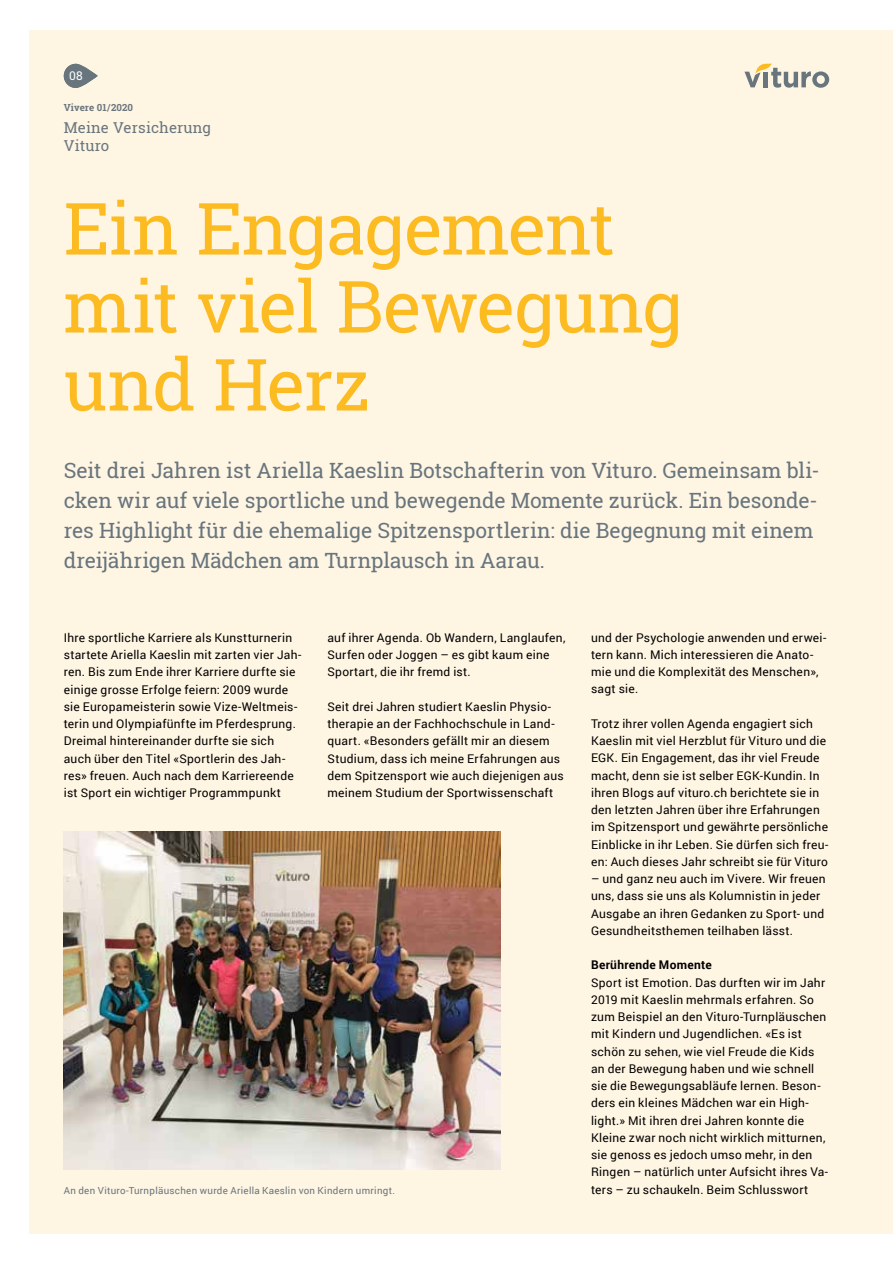
<style>
.page{position:relative;width:893px;height:1263px;background:#fff}
.page>*{position:absolute;margin:0;border:0;box-sizing:border-box;transform-origin:0 0}
.t1{font:72px/78px "Roboto Slab";letter-spacing:-.015em;color:#fbbb21}
.t2{font:21px/30px "Roboto Slab";letter-spacing:-.005em;color:#68757d}
.t3{font:15px/18px "Roboto Slab";letter-spacing:.01em;color:#68757d}
.t4{font:12px/17.2px "Roboto";letter-spacing:.025em;color:#000}
.t5{font:700 12px "Roboto";letter-spacing:.025em;color:#000}
.t6{font:12px "Roboto Slab";color:#fff}
.t7{font:9.75px "Roboto";letter-spacing:.03em;color:#68757d}
.t8{font:700 9.75px "Roboto Slab";letter-spacing:.01em;color:#68757d}
</style>
<div class="page">
<div style="left:30px;top:30px;width:863px;height:1203px;background:#fff5e3"></div>
<svg style="left:744px;top:63px;width:85px;height:25px"></svg>
<svg style="left:64px;top:64px;width:34px;height:24px"></svg>
<img style="left:64px;top:832px;width:437px;height:338px">
<p class="t6" style="left:69px;top:67px;width:15px">08</p>
<p class="t8" style="left:64px;top:100px;width:71px">Vivere 01/ 2020</p>
<p class="t3" style="left:64px;top:118px;width:149px">Meine Versicherung<br>Vituro</p>
<h1 class="t1" style="left:64px;top:189px;width:621px">Ein Engagement mit viel Bewegung und Herz</h1>
<p class="t2" style="left:64px;top:455px;width:757px">Seit drei Jahren ist Ariella Kaeslin Botschafterin von Vituro. Gemeinsam bli&shy;cken wir auf viele sportliche und bewegende Momente zurück. Ein besonde&shy;res Highlight für die ehemalige Spitzensportlerin: die Begegnung mit einem dreijährigen Mädchen am Turnplausch in Aarau.</p>
<p class="t4" style="left:64px;top:628px;width:239px">Ihre sportliche Karriere als Kunstturnerin startete Ariella Kaeslin mit zarten vier Jah&shy;ren. Bis zum Ende ihrer Karriere durfte sie einige grosse Erfolge feiern: 2009 wurde sie Europameisterin sowie Vize-Weltmeis&shy;terin und Olympiafünfte im Pferdesprung.<br>Dreimal hintereinander durfte sie sich auch über den Titel «Sportlerin des Jah&shy;res» freuen. Auch nach dem Karriereende ist Sport ein wichtiger Programmpunkt</p>
<p class="t4" style="left:327px;top:628px;width:240px">auf ihrer Agenda. Ob Wandern, Langlaufen,<br>Surfen oder Joggen – es gibt kaum eine<br>Sportart, die ihr fremd ist.</p>
<p class="t4" style="left:327px;top:697px;width:238px">Seit drei Jahren studiert Kaeslin Physio&shy;therapie an der Fachhochschule in Land&shy;quart. «Besonders gefällt mir an diesem Studium, dass ich meine Erfahrungen aus dem Spitzensport wie auch diejenigen aus meinem Studium der Sportwissenschaft</p>
<p class="t4" style="left:591px;top:628px;width:237px">und der Psychologie anwenden und erwei&shy;tern kann. Mich interessieren die Anato&shy;mie und die Komplexität des Menschen», sagt sie.</p>
<p class="t4" style="left:591px;top:715px;width:239px">Trotz ihrer vollen Agenda engagiert sich Kaeslin mit viel Herzblut für Vituro und die EGK. Ein Engagement, das ihr viel Freude macht, denn sie ist selber EGK-Kundin. In ihren Blogs auf vituro.ch berichtete sie in den letzten Jahren über ihre Erfahrungen im Spitzensport und gewährte persönliche Einblicke in ihr Leben. Sie dürfen sich freu&shy;en: Auch dieses Jahr schreibt sie für Vituro</p>
<p class="t4" style="left:591px;top:870px;width:236px">– und ganz neu auch im Vivere. Wir freuen uns, dass sie uns als Kolumnistin in jeder Ausgabe an ihren Gedanken zu Sport- und Gesundheitsthemen teilhaben lässt.</p>
<p class="t5" style="left:591px;top:957px;width:122px">Berührende Momente</p>
<p class="t4" style="left:591px;top:973px;width:239px">Sport ist Emotion. Das durften wir im Jahr 2019 mit Kaeslin mehrmals erfahren. So zum Beispiel an den Vituro-Turnpläuschen mit Kindern und Jugendlichen. «Es ist schön zu sehen, wie viel Freude die Kids an der Bewegung haben und wie schnell sie die Bewegungsabläufe lernen. Beson&shy;ders ein kleines Mädchen war ein High&shy;light.» Mit ihren drei Jahren konnte die Kleine zwar noch nicht wirklich mitturnen, sie genoss es jedoch umso mehr, in den Ringen – natürlich unter Aufsicht ihres Va-</p>
<p class="t7" style="left:64px;top:1183px;width:333px">An den Vituro-Turnpläuschen wurde Ariella Kaeslin von Kindern umringt.</p>
<p class="t4" style="left:591px;top:1180px;width:219px">ters – zu schaukeln. Beim Schlusswort</p>
</div>
